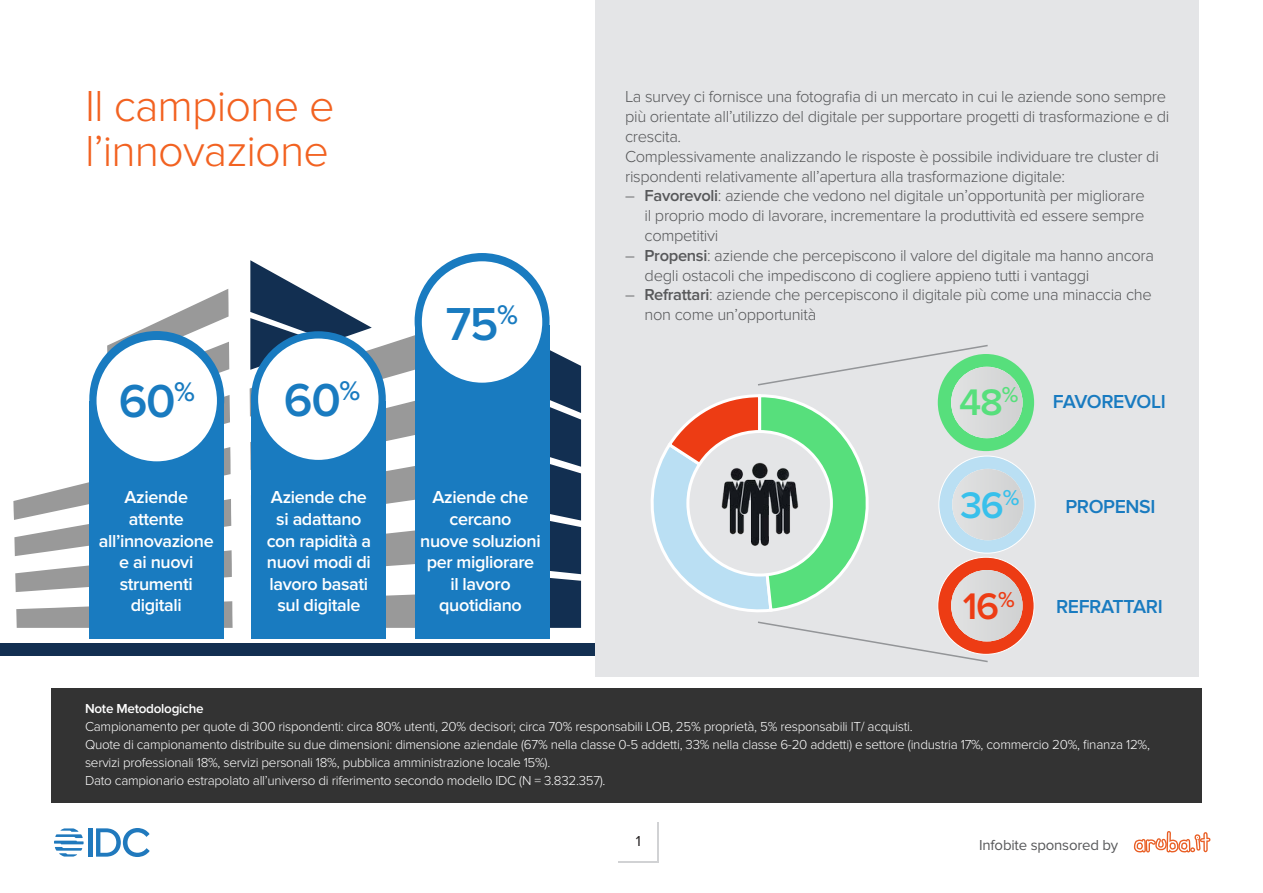
<style>
.page{position:relative;width:1263px;height:893px;background:#fff}
.page>*{position:absolute;margin:0;border:0;box-sizing:border-box;transform-origin:0 0}
.t1{font:600 48px "Proxima Nova";color:#197bc0}
.t2{font:300 45px/45px "Proxima Nova";letter-spacing:-.02em;color:#f26221}
.t3{font:600 38.4px "Proxima Nova";color:#57df7c}
.t4{font:600 38.4px "Proxima Nova";color:#38c0eb}
.t5{font:600 38.4px "Proxima Nova";color:#ed3c14}
.t6{font:600 19.5px "Proxima Nova";letter-spacing:-.02em;color:#197bc0}
.t7{font:600 18px/21.6px "Proxima Nova";letter-spacing:-.02em;color:#fff;text-align:center}
.t8{font:300 16.5px/19.8px "Proxima Nova";letter-spacing:-.02em;color:#57585a}
.t9{font:15px "Proxima Nova";letter-spacing:-.015em;color:#57585a}
.t10{font:15px "Proxima Nova";color:#231f20}
.t11{font:300 13.5px/18px "Proxima Nova";letter-spacing:-.02em;color:#fff}
.t12{font:600 13.5px "Proxima Nova";letter-spacing:-.02em;color:#fff}
.s1{font-weight:600}
</style>
<div class="page">
<hr style="left:658px;top:822px;width:1px;height:41px;background:#d1d2d4">
<hr style="left:619px;top:862px;width:40px;height:1px;background:#d1d2d4">
<hr style="left:88px;top:828px;width:4px;height:29px;background:#2079bd">
<svg style="left:96px;top:828px;width:54px;height:29px"></svg>
<svg style="left:54px;top:828px;width:30px;height:28px"></svg>
<svg style="left:1134px;top:831px;width:77px;height:21px"></svg>
<svg style="left:13px;top:289px;width:410px;height:339px"></svg>
<svg style="left:546px;top:300px;width:35px;height:328px"></svg>
<svg style="left:250px;top:260px;width:122px;height:110px"></svg>
<div style="left:0;top:643px;width:633px;height:13px;background:#122f51"></div>
<div style="left:595px;top:0;width:604px;height:676px;background:#e4e5e7"></div>
<div style="left:51px;top:688px;width:1150px;height:115px;background:#333"></div>
<div style="left:89px;top:401px;width:135px;height:238px;background:#197bc0"></div>
<div style="left:89px;top:331px;width:135px;height:136px;background:#197bc0;border-radius:50%"></div>
<div style="left:97px;top:340px;width:120px;height:121px;background:#fff;border-radius:50%"></div>
<div style="left:251px;top:401px;width:135px;height:238px;background:#197bc0"></div>
<div style="left:251px;top:331px;width:135px;height:136px;background:#197bc0;border-radius:50%"></div>
<div style="left:258px;top:338px;width:120px;height:122px;background:#fff;border-radius:50%"></div>
<div style="left:415px;top:326px;width:134px;height:313px;background:#197bc0"></div>
<div style="left:415px;top:253px;width:134px;height:136px;background:#197bc0;border-radius:50%"></div>
<div style="left:422px;top:261px;width:120px;height:122px;background:#fff;border-radius:50%"></div>
<div style="left:938px;top:354px;width:96px;height:97px;background:#57df7c;border-radius:50%"></div>
<div style="left:939px;top:456px;width:96px;height:97px;background:#badff3;border-radius:50%"></div>
<div style="left:938px;top:557px;width:96px;height:97px;background:#ed3c14;border-radius:50%"></div>
<svg style="left:651px;top:345px;width:373px;height:318px"></svg>
<p class="t2" style="left:85px;top:84px;width:251px">Il campione e l’innovazione</p>
<p class="t1" style="left:119px;top:373px;width:78px">60<sup>%</sup></p>
<p class="t7" style="left:99px;top:487px;width:116px">Aziende attente all’innovazione e ai nuovi strumenti digitali</p>
<p class="t1" style="left:284px;top:373px;width:78px">60<sup>%</sup></p>
<p class="t7" style="left:267px;top:487px;width:106px">Aziende che si adattano con rapidità a nuovi modi di lavoro basati sul digitale</p>
<p class="t1" style="left:446px;top:296px;width:74px">75<sup>%</sup></p>
<p class="t7" style="left:420px;top:487px;width:122px">Aziende che cercano<br>nuove soluzioni per migliorare<br>il lavoro quotidiano</p>
<p class="t8" style="left:625px;top:87px;width:546px">La survey ci fornisce una fotografia di un mercato in cui le aziende sono sempre più orientate all’utilizzo del digitale per supportare progetti di trasformazione e di crescita.</p>
<p class="t8" style="left:625px;top:147px;width:535px">Complessivamente analizzando le risposte è possibile individuare tre cluster di rispondenti relativamente all’apertura alla trasformazione digitale:</p>
<p class="t8" style="left:645px;top:186px;width:502px;text-align:justify;text-indent:-20px">― <span class="s1">Favorevoli</span>: aziende che vedono nel digitale un’opportunità per migliorare il proprio modo di lavorare, incrementare la produttività ed essere sempre competitivi</p>
<p class="t8" style="left:645px;top:246px;width:511px;text-indent:-20px">― <span class="s1">Propensi</span>: aziende che percepiscono il valore del digitale ma hanno ancora degli ostacoli che impediscono di cogliere appieno tutti i vantaggi</p>
<p class="t8" style="left:645px;top:285px;width:509px;text-indent:-20px">― <span class="s1">Refrattari</span>: aziende che percepiscono il digitale più come una minaccia che non come un’opportunità</p>
<p class="t3" style="left:959px;top:380px;width:61px">48<sup>%</sup></p>
<p class="t6" style="left:1053px;top:390px;width:114px">FAVOREVOLI</p>
<p class="t4" style="left:960px;top:483px;width:61px">36<sup>%</sup></p>
<p class="t6" style="left:1065px;top:495px;width:92px">PROPENSI</p>
<p class="t5" style="left:963px;top:585px;width:53px">16<sup>%</sup></p>
<p class="t6" style="left:1056px;top:595px;width:108px">REFRATTARI</p>
<p class="t12" style="left:85px;top:701px;width:120px">Note Metodologiche</p>
<p class="t11" style="left:85px;top:718px;width:829px">Campionamento per quote di 300 rispondenti: circa 80% utenti, 20% decisori; circa 70% responsabili LOB, 25% proprietà, 5% responsabili IT/ acquisti.</p>
<p class="t11" style="left:85px;top:736px;width:1066px">Quote di campionamento distribuite su due dimensioni: dimensione aziendale (67% nella classe 0-5 addetti, 33% nella classe 6-20 addetti) e settore (industria 17%, commercio 20%, finanza 12%, servizi professionali 18%, servizi personali 18%, pubblica amministrazione locale 15%).</p>
<p class="t11" style="left:85px;top:772px;width:522px">Dato campionario estrapolato all’universo di riferimento secondo modello IDC (N = 3.832.357).</p>
<p class="t10" style="left:636px;top:833px;width:7px">1</p>
<p class="t9" style="left:979px;top:837px;width:141px">Infobite sponsored by</p>
</div>
